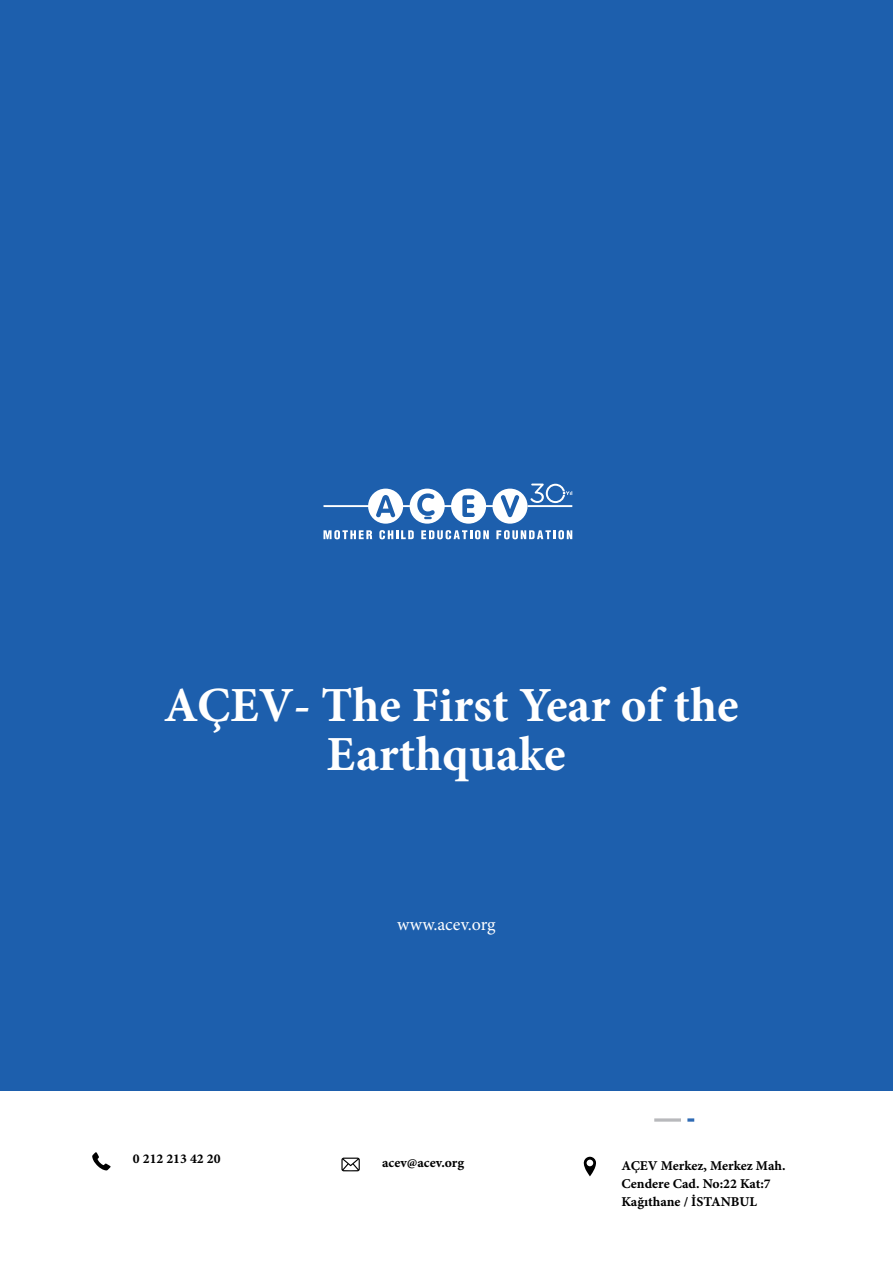
<style>
.page{position:relative;width:893px;height:1263px;background:#fff}
.page>*{position:absolute;margin:0;border:0;box-sizing:border-box;transform-origin:0 0}
.t1{font:700 49.05px/48.4px "Minion Pro";color:#fff;text-align:center}
.t2{font:18px "Minion Pro";color:#fff}
.contact{font:13.5px "Minion Pro Bold Capt";color:#000}
</style>
<div class="page">
<div style="left:0;top:0;width:893px;height:1091px;background:#1d5fad"></div>
<svg style="left:654px;top:1118px;width:27px;height:4px"></svg>
<svg style="left:687px;top:1118px;width:7px;height:4px"></svg>
<svg style="left:341px;top:1157px;width:19px;height:14px"></svg>
<svg style="left:584px;top:1157px;width:12px;height:19px"></svg>
<svg style="left:92px;top:1152px;width:19px;height:18px"></svg>
<svg style="left:323px;top:530px;width:49px;height:9px"></svg>
<svg style="left:379px;top:530px;width:35px;height:9px"></svg>
<svg style="left:421px;top:530px;width:68px;height:9px"></svg>
<svg style="left:496px;top:530px;width:76px;height:9px"></svg>
<svg style="left:323px;top:484px;width:249px;height:40px"></svg>
<p class="t1" style="left:164px;top:681px;width:576px">AÇEV- The First Year of the<br>Earthquake</p>
<p class="contact" style="left:133px;top:1149px;width:89px">0 212 213 42 20</p>
<p class="t2" style="left:397px;top:912px;width:100px">www.acev.org</p>
<p class="contact" style="left:382px;top:1152px;width:84px">acev@acev.org</p>
<p class="contact" style="left:621px;top:1156px;width:166px">AÇEV Merkez, Merkez Mah.</p>
<p class="contact" style="left:621px;top:1174px;width:151px">Cendere Cad. No:22 Kat:7</p>
<p class="contact" style="left:621px;top:1192px;width:137px">Kağıthane / İSTANBUL</p>
</div>
